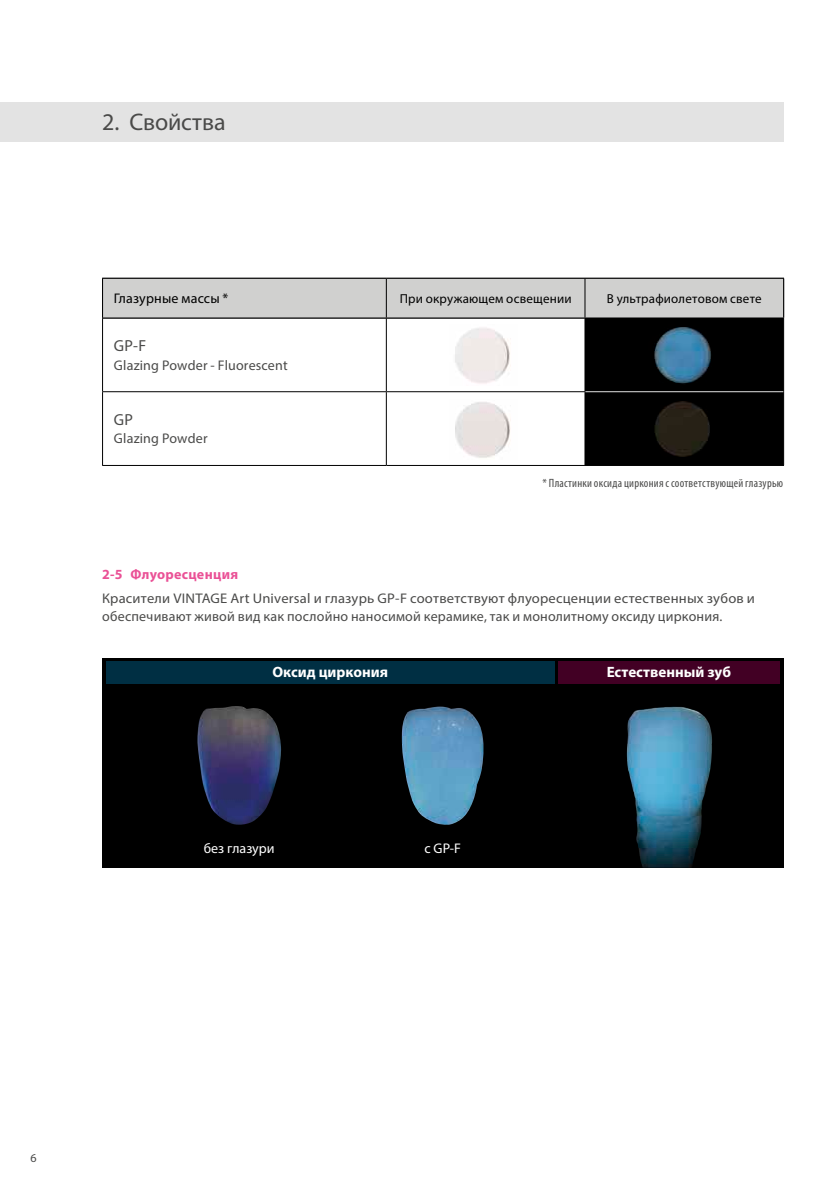
<style>
.page{position:relative;width:840px;height:1191px;background:#fff}
.page>*{position:absolute;margin:0;border:0;box-sizing:border-box;transform-origin:0 0}
.t1{font:24px "Myriad Pro";letter-spacing:-.005em;color:#4a4a49}
.t2{font:16px "Myriad Pro";color:#4a4a49}
.t3{font:700 15px "Myriad Pro";color:#fff}
.t4{font:14px/18px "Myriad Pro";letter-spacing:.015em;color:#4a4a49;scale:1.04 1}
.t5{font:14px "Myriad Pro";letter-spacing:.015em;color:#4a4a49}
.t6{font:700 14px "Myriad Pro";letter-spacing:.02em;color:#ea5196}
.t7{font:14px "Myriad Pro";letter-spacing:.01em;color:#000}
.t8{font:14px "Myriad Pro";color:#fff}
.t9{font:13px "Myriad Pro";letter-spacing:.015em;color:#000}
.t10{font:condensed 12px "Myriad Pro";letter-spacing:.02em;color:#4a4a49}
.t11{font:12px "Myriad Pro";color:#4a4a49}
</style>
<div class="page">
<div style="left:0;top:102px;width:782px;height:40px;background:#e3e3e3"></div>
<div style="left:102px;top:658px;width:680px;height:209px;background:#000"></div>
<div style="left:106px;top:660px;width:448px;height:23px;background:#002f43"></div>
<div style="left:557px;top:660px;width:222px;height:23px;background:#420024"></div>
<hr style="left:102px;top:465px;width:284px;height:1px;background:#000">
<hr style="left:386px;top:465px;width:198px;height:1px;background:#000">
<hr style="left:584px;top:465px;width:199px;height:1px;background:#000">
<img style="left:197px;top:706px;width:84px;height:118px">
<img style="left:401px;top:706px;width:83px;height:118px">
<img style="left:626px;top:706px;width:85px;height:161px">
<svg style="left:102px;top:279px;width:681px;height:186px"></svg>
<hr style="left:102px;top:278px;width:284px;height:1px;background:#000">
<hr style="left:102px;top:279px;width:1px;height:38px;background:#000">
<hr style="left:386px;top:278px;width:198px;height:1px;background:#000">
<hr style="left:386px;top:279px;width:1px;height:38px;background:#000">
<hr style="left:584px;top:278px;width:199px;height:1px;background:#000">
<hr style="left:584px;top:279px;width:1px;height:38px;background:#000">
<hr style="left:782px;top:279px;width:1px;height:38px;background:#000">
<hr style="left:102px;top:317px;width:284px;height:1px;background:#000">
<hr style="left:386px;top:317px;width:198px;height:1px;background:#000">
<hr style="left:584px;top:317px;width:199px;height:1px;background:#000">
<h1 class="t1" style="left:102px;top:107px;width:125px">2. Свойства</h1>
<p class="t7" style="left:114px;top:289px;width:116px">Глазурные массы *</p>
<p class="t9" style="left:399px;top:290px;width:173px">При окружающем освещении</p>
<p class="t9" style="left:606px;top:290px;width:156px">В ультрафиолетовом свете</p>
<p class="t2" style="left:114px;top:336px;width:34px">GP-F</p>
<p class="t5" style="left:114px;top:356px;width:175px">Glazing Powder - Fluorescent</p>
<p class="t2" style="left:114px;top:410px;width:21px">GP</p>
<p class="t5" style="left:114px;top:430px;width:95px">Glazing Powder</p>
<p class="t10" style="left:542px;top:476px;width:242px">* Пластинки оксида циркония с соответствующей глазурью</p>
<p class="t6" style="left:102px;top:565px;width:137px">2-5 Флуоресценция</p>
<p class="t4" style="left:102px;top:588px;width:629px">Красители VINTAGE Art Universal и глазурь GP-F соответствуют флуоресценции естественных зубов и обеспечивают живой вид как послойно наносимой керамике, так и монолитному оксиду циркония.</p>
<p class="t3" style="left:272px;top:662px;width:117px">Оксид циркония</p>
<p class="t3" style="left:606px;top:662px;width:126px">Естественный зуб</p>
<p class="t8" style="left:204px;top:840px;width:72px">без глазури</p>
<p class="t8" style="left:424px;top:840px;width:38px">с GP-F</p>
<p class="t11" style="left:30px;top:1150px;width:8px">6</p>
</div>
